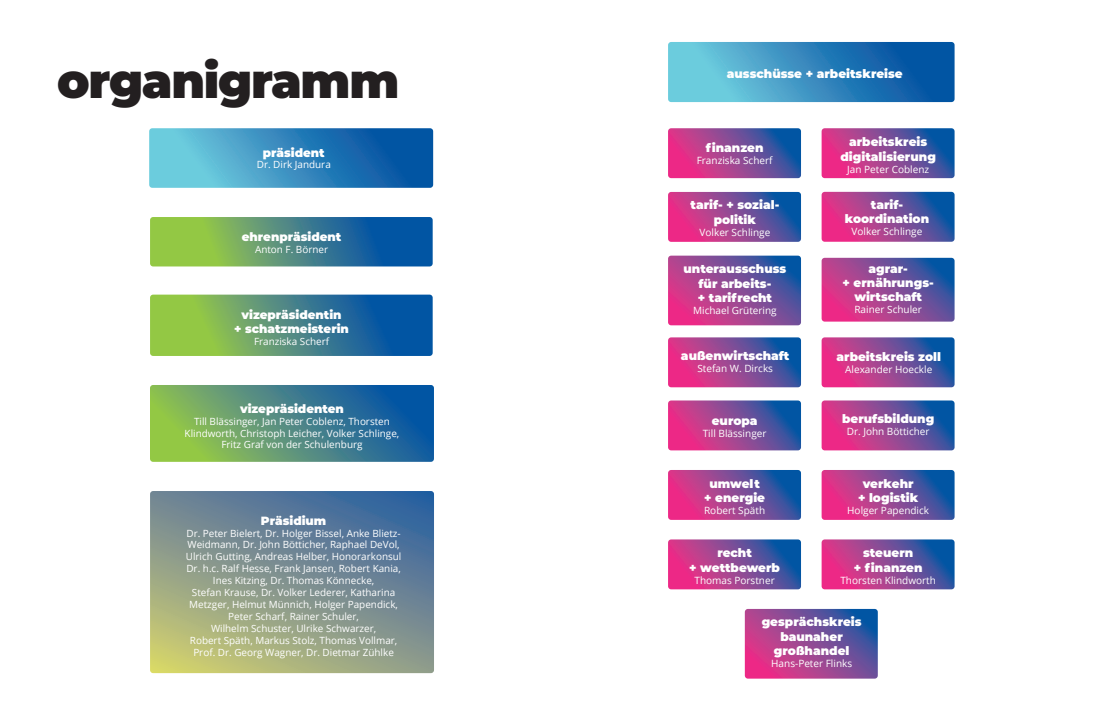
<style>
.page{position:relative;width:1095px;height:726px;background:#fff}
.page>*{position:absolute;margin:0;border:0;box-sizing:border-box;transform-origin:0 0}
.t1{font:100 48px "Montserrat";letter-spacing:-.025em;color:#231f20}
.t2{font:900 12px/14.4px "Montserrat";color:#fff;text-align:center}
.t3{font:900 11.9px/14.3px "Montserrat";color:#fff;text-align:center}
.t4{font:10px "Open Sans";color:#fff}
.t5{font:9.9px/11.9px "Open Sans";color:#fff;text-align:center}
</style>
<div class="page">
<svg style="left:150px;top:217px;width:282px;height:49px;background:#4e8d7a"></svg>
<svg style="left:150px;top:294px;width:282px;height:62px;background:#508d7b"></svg>
<svg style="left:150px;top:491px;width:284px;height:182px;background:#7f938d"></svg>
<svg style="left:150px;top:385px;width:284px;height:77px;background:#4f8b7e"></svg>
<svg style="left:149px;top:128px;width:284px;height:60px;background:#398ec0"></svg>
<svg style="left:668px;top:42px;width:286px;height:60px;background:#378dbf"></svg>
<svg style="left:668px;top:128px;width:132px;height:50px;background:#894794"></svg>
<svg style="left:821px;top:128px;width:133px;height:50px;background:#894895"></svg>
<svg style="left:821px;top:192px;width:133px;height:50px;background:#8a4895"></svg>
<svg style="left:668px;top:192px;width:132px;height:50px;background:#894694"></svg>
<svg style="left:668px;top:256px;width:132px;height:69px;background:#8c4894"></svg>
<svg style="left:821px;top:400px;width:133px;height:50px;background:#8a4996"></svg>
<svg style="left:668px;top:337px;width:132px;height:50px;background:#8a4795"></svg>
<svg style="left:821px;top:337px;width:133px;height:50px;background:#8a4895"></svg>
<svg style="left:668px;top:400px;width:132px;height:50px;background:#8a4895"></svg>
<svg style="left:821px;top:258px;width:133px;height:63px;background:#8b4895"></svg>
<svg style="left:668px;top:470px;width:132px;height:50px;background:#894694"></svg>
<svg style="left:821px;top:470px;width:133px;height:50px;background:#894795"></svg>
<svg style="left:668px;top:539px;width:132px;height:50px;background:#8a4895"></svg>
<svg style="left:821px;top:539px;width:133px;height:50px;background:#8a4895"></svg>
<svg style="left:744px;top:609px;width:133px;height:69px;background:#8c4995"></svg>
<h1 class="t1" style="left:57px;top:49px;width:344px">organigramm</h1>
<p class="t3" style="left:263px;top:144px;width:63px">präsident</p>
<p class="t5" style="left:257px;top:159px;width:75px">Dr. Dirk Jandura</p>
<p class="t3" style="left:242px;top:229px;width:101px">ehrenpräsident</p>
<p class="t5" style="left:255px;top:243px;width:74px">Anton F. Börner</p>
<p class="t3" style="left:234px;top:306px;width:116px">vizepräsidentin<br>+ schatzmeisterin</p>
<p class="t5" style="left:254px;top:335px;width:77px">Franziska Scherf</p>
<p class="t3" style="left:240px;top:400px;width:105px">vizepräsidenten</p>
<p class="t5" style="left:184px;top:415px;width:216px">Till Blässinger, Jan Peter Coblenz, Thorsten<br>Klindworth, Christoph Leicher, Volker Schlinge,<br>Fritz Graf von der Schulenburg</p>
<p class="t3" style="left:261px;top:512px;width:67px">Präsidium</p>
<p class="t5" style="left:186px;top:527px;width:217px">Dr. Peter Bielert, Dr. Holger Bissel, Anke Blietz-Weidmann, Dr. John Bötticher, Raphael DeVol, Ulrich Gutting, Andreas Helber, Honorarkonsul Dr. h.c. Ralf Hesse, Frank Jansen, Robert Kania, Ines Kitzing, Dr. Thomas Könnecke,<br>Stefan Krause, Dr. Volker Lederer, Katharina Metzger, Helmut Münnich, Holger Papendick, Peter Scharf, Rainer Schuler,<br>Wilhelm Schuster, Ulrike Schwarzer,<br>Robert Späth, Markus Stolz, Thomas Vollmar, Prof. Dr. Georg Wagner, Dr. Dietmar Zühlke</p>
<p class="t2" style="left:726px;top:66px;width:177px">ausschüsse + arbeitskreise</p>
<p class="t2" style="left:705px;top:140px;width:59px">finanzen</p>
<p class="t4" style="left:696px;top:154px;width:77px">Franziska Scherf</p>
<p class="t2" style="left:690px;top:197px;width:90px">tarif- + sozial&shy;politik</p>
<p class="t4" style="left:699px;top:225px;width:72px">Volker Schlinge</p>
<p class="t2" style="left:683px;top:261px;width:104px">unterausschuss für arbeits-<br>+ tarifrecht</p>
<p class="t4" style="left:693px;top:303px;width:85px">Michael Grütering</p>
<p class="t2" style="left:680px;top:347px;width:110px">außenwirtschaft</p>
<p class="t4" style="left:697px;top:361px;width:77px">Stefan W. Dircks</p>
<p class="t2" style="left:711px;top:412px;width:47px">europa</p>
<p class="t4" style="left:702px;top:426px;width:65px">Till Blässinger</p>
<p class="t2" style="left:704px;top:475px;width:62px">umwelt<br>+ energie</p>
<p class="t4" style="left:704px;top:503px;width:63px">Robert Späth</p>
<p class="t2" style="left:840px;top:134px;width:97px">arbeitskreis digitalisierung</p>
<p class="t4" style="left:847px;top:162px;width:83px">Jan Peter Coblenz</p>
<p class="t2" style="left:844px;top:196px;width:86px">tarif&shy;koordination</p>
<p class="t4" style="left:851px;top:225px;width:72px">Volker Schlinge</p>
<p class="t2" style="left:842px;top:260px;width:93px">agrar-<br>+ ernährungs&shy;wirtschaft</p>
<p class="t4" style="left:854px;top:303px;width:69px">Rainer Schuler</p>
<p class="t2" style="left:836px;top:349px;width:106px">arbeitskreis zoll</p>
<p class="t4" style="left:845px;top:362px;width:89px">Alexander Hoeckle</p>
<p class="t2" style="left:841px;top:411px;width:94px">berufsbildung</p>
<p class="t4" style="left:846px;top:425px;width:84px">Dr. John Bötticher</p>
<p class="t2" style="left:857px;top:475px;width:62px">verkehr + logistik</p>
<p class="t4" style="left:847px;top:503px;width:83px">Holger Papendick</p>
<p class="t2" style="left:689px;top:545px;width:92px">recht<br>+ wettbewerb</p>
<p class="t4" style="left:694px;top:573px;width:82px">Thomas Porstner</p>
<p class="t2" style="left:853px;top:545px;width:70px">steuern<br>+ finanzen</p>
<p class="t4" style="left:840px;top:573px;width:97px">Thorsten Klindworth</p>
<p class="t2" style="left:761px;top:614px;width:101px">gesprächskreis baunaher großhandel</p>
<p class="t4" style="left:771px;top:656px;width:82px">Hans-Peter Flinks</p>
</div>
